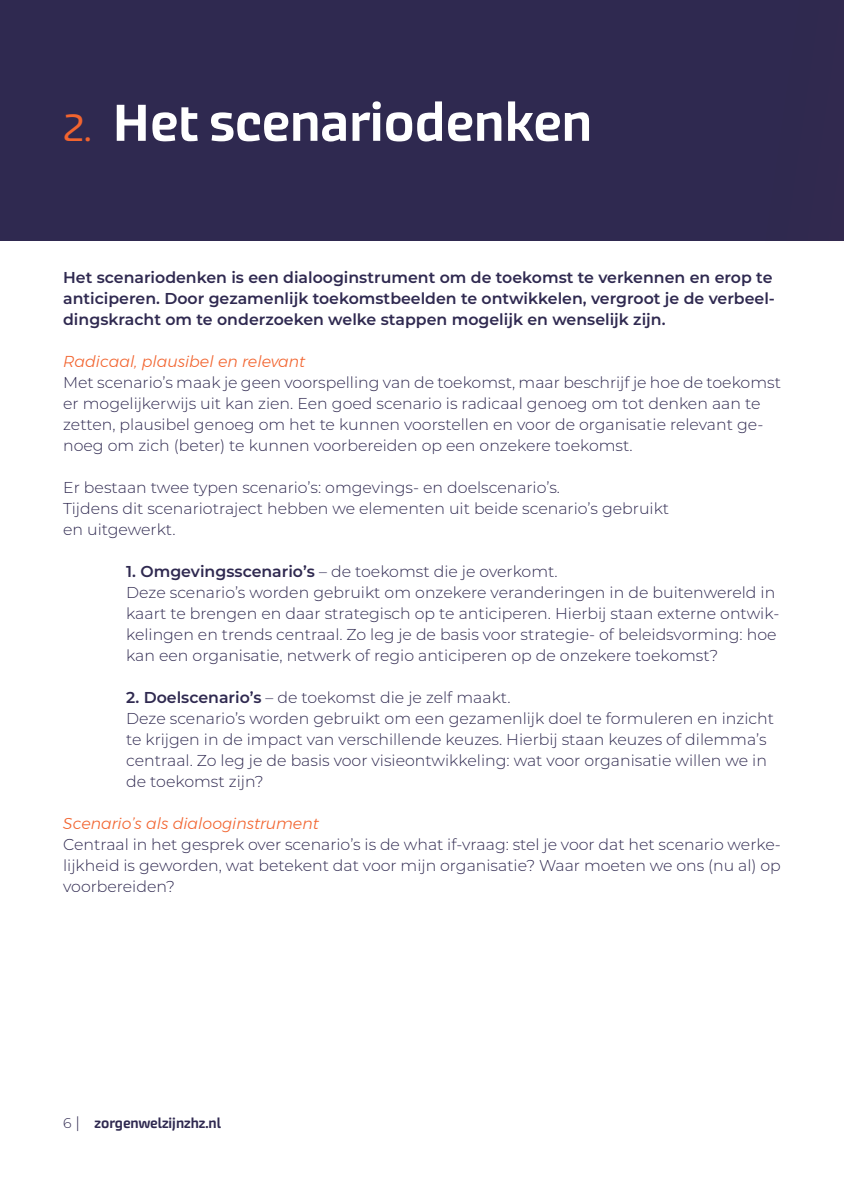
<style>
.page{position:relative;width:844px;height:1191px;background:#fff}
.page>*{position:absolute;margin:0;border:0;box-sizing:border-box;transform-origin:0 0}
.t1{font:500 52.5px "Akceler Aalt";color:#fff}
.t2{font:38.5px "Akceler Aalt";color:#f2642f}
.t3{font:300 15.75px/21px "Montserrat";color:#2f2950}
.t4{font:600 15.75px/21px "Montserrat";color:#2f2950}
.t5{font:italic 300 15.75px "Montserrat";color:#f2642f}
.t6{font:500 14px "Akceler Aalt";color:#2f2950}
.s1{font-weight:600}
.s2{font-family:"Montserrat";font-weight:300}
.s3{font-family:"Montserrat";font-weight:300;font-size:15.75px}
</style>
<div class="page">
<div style="left:0;top:0;width:843px;height:243px;background:#2f2950"></div>
<p class="t2" style="left:63px;top:99px;width:30px">2.</p>
<p class="t1" style="left:113px;top:82px;width:481px">Het scenariodenken</p>
<p class="t4" style="left:63px;top:266px;width:713px">Het scenariodenken is een dialooginstrument om de toekomst te verkennen en erop te anticiperen. Door gezamenlijk toekomstbeelden te ontwikkelen, vergroot je de verbeel&shy;dingskracht om te onderzoeken welke stappen mogelijk en wenselijk zijn.</p>
<p class="t5" style="left:63px;top:350px;width:244px">Radicaal, plausibel en relevant</p>
<p class="t3" style="left:63px;top:372px;width:719px">Met scenario’s maak je geen voorspelling van de toekomst, maar beschrijf je hoe de toekomst er mogelijkerwijs uit kan zien. Een goed scenario is radicaal genoeg om tot denken aan te zetten, plausibel genoeg om het te kunnen voorstellen en voor de organisatie relevant ge&shy;noeg om zich (beter) te kunnen voorbereiden op een onzekere toekomst.</p>
<p class="t3" style="left:63px;top:477px;width:498px">Er bestaan twee typen scenario’s: omgevings- en doelscenario’s.</p>
<p class="t3" style="left:63px;top:498px;width:607px">Tijdens dit scenariotraject hebben we elementen uit beide scenario’s gebruikt</p>
<p class="t3" style="left:63px;top:519px;width:114px">en uitgewerkt.</p>
<p class="t3" style="left:126px;top:561px;width:433px"><span class="s1">1. Omgevingsscenario’s</span> – de toekomst die je overkomt.</p>
<p class="t3" style="left:126px;top:582px;width:654px">Deze scenario’s worden gebruikt om onzekere veranderingen in de buitenwereld in kaart te brengen en daar strategisch op te anticiperen. Hierbij staan externe ontwik&shy;kelingen en trends centraal. Zo leg je de basis voor strategie- of beleidsvorming: hoe kan een organisatie, netwerk of regio anticiperen op de onzekere toekomst?</p>
<p class="t3" style="left:126px;top:687px;width:386px"><span class="s1">2. Doelscenario’s</span> – de toekomst die je zelf maakt.</p>
<p class="t3" style="left:126px;top:708px;width:649px">Deze scenario’s worden gebruikt om een gezamenlijk doel te formuleren en inzicht te krijgen in de impact van verschillende keuzes. Hierbij staan keuzes of dilemma’s centraal. Zo leg je de basis voor visieontwikkeling: wat voor organisatie willen we in de toekomst zijn?</p>
<p class="t5" style="left:63px;top:812px;width:257px">Scenario’s als dialooginstrument</p>
<p class="t3" style="left:63px;top:834px;width:719px;text-align:justify">Centraal in het gesprek over scenario’s is de what if-vraag: stel je voor dat het scenario werke&shy;lijkheid is geworden, wat betekent dat voor mijn organisatie? Waar moeten we ons (nu al) op voorbereiden?</p>
<p class="t6" style="left:63px;top:1112px;width:159px"><span class="s2">6</span> <span class="s3">|</span> zorgenwelzijnzhz.nl</p>
</div>
